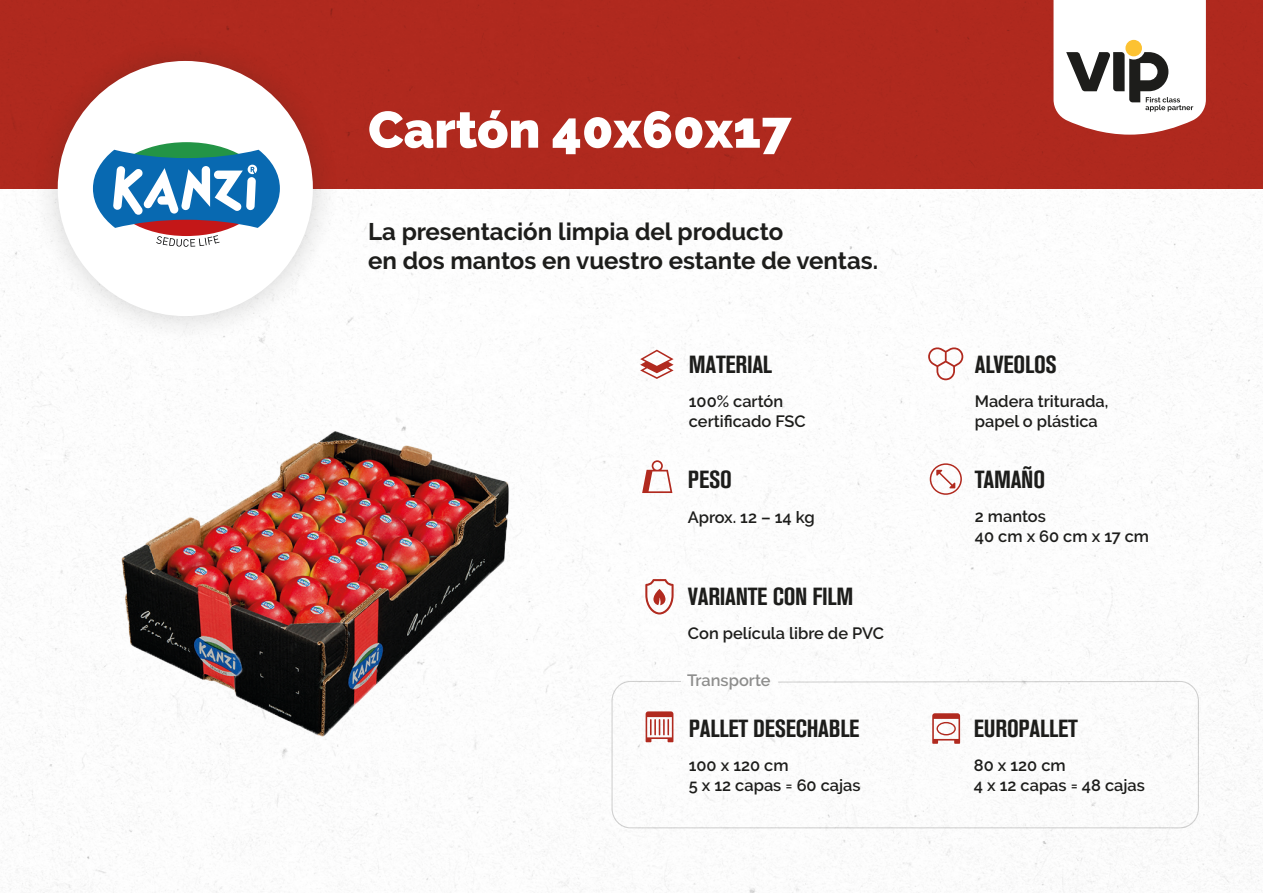
<style>
.page{position:relative;width:1263px;height:893px;background:#fff}
.page>*{position:absolute;margin:0;border:0;box-sizing:border-box;transform-origin:0 0}
.t1{font:900 51.3px "Raleway";color:#fff}
.t2{font:24.6px "Akzidenz Grotesk BQ Bd Cnd Alt";letter-spacing:-.01em;color:#1d1d1b}
.t3{font:700 24px "Raleway";color:#1d1d1b}
.t4{font:600 16.35px "Raleway";color:#1d1d1b}
</style>
<div class="page">
<img style="left:0;top:0;width:1263px;height:893px">
<div style="left:611px;top:681px;width:588px;height:147px;border:1px solid #1d1d1b;border-radius:19px"></div>
<svg style="left:1053px;top:0;width:153px;height:135px"></svg>
<div style="left:30px;top:33px;width:311px;height:311px;background:#1d1d1b;opacity:.2"></div>
<div style="left:58px;top:61px;width:255px;height:255px;background:#fff;border-radius:50%"></div>
<img style="left:80px;top:393px;width:479px;height:360px">
<svg style="left:642px;top:460px;width:30px;height:33px"></svg>
<svg style="left:645px;top:579px;width:29px;height:35px"></svg>
<svg style="left:930px;top:463px;width:32px;height:32px"></svg>
<svg style="left:640px;top:350px;width:34px;height:29px"></svg>
<svg style="left:646px;top:711px;width:27px;height:31px"></svg>
<svg style="left:932px;top:713px;width:28px;height:31px"></svg>
<svg style="left:928px;top:347px;width:35px;height:33px"></svg>
<svg style="left:93px;top:142px;width:187px;height:105px"></svg>
<p class="t1" style="left:368px;top:100px;width:425px">Cartón 40x60x17</p>
<p class="t3" style="left:368px;top:218px;width:417px">La presentación limpia del producto</p>
<p class="t3" style="left:368px;top:247px;width:511px">en dos mantos en vuestro estante de ventas.</p>
<p class="t2" style="left:689px;top:350px;width:85px">MATERIAL</p>
<p class="t2" style="left:975px;top:350px;width:84px">ALVEOLOS</p>
<p class="t4" style="left:689px;top:392px;width:96px">100% cartón</p>
<p class="t4" style="left:689px;top:411px;width:118px">certificado FSC</p>
<p class="t4" style="left:975px;top:392px;width:135px">Madera triturada,</p>
<p class="t4" style="left:975px;top:412px;width:124px">papel o plástica</p>
<p class="t2" style="left:688px;top:466px;width:45px">PESO</p>
<p class="t4" style="left:688px;top:507px;width:129px">Aprox. 12 – 14 kg</p>
<p class="t2" style="left:688px;top:582px;width:167px">VARIANTE CON FILM</p>
<p class="t2" style="left:975px;top:465px;width:72px">TAMAÑO</p>
<p class="t4" style="left:975px;top:507px;width:72px">2 mantos</p>
<p class="t4" style="left:975px;top:527px;width:176px">40 cm x 60 cm x 17 cm</p>
<p class="t4" style="left:688px;top:624px;width:198px">Con película libre de PVC</p>
<p class="t4" style="left:687px;top:670px;width:85px">Transporte</p>
<p class="t2" style="left:689px;top:714px;width:172px">PALLET DESECHABLE</p>
<p class="t2" style="left:974px;top:714px;width:105px">EUROPALLET</p>
<p class="t4" style="left:689px;top:756px;width:101px">100 x 120 cm</p>
<p class="t4" style="left:689px;top:776px;width:173px">5 x 12 capas = 60 cajas</p>
<p class="t4" style="left:974px;top:756px;width:93px">80 x 120 cm</p>
<p class="t4" style="left:974px;top:776px;width:172px">4 x 12 capas = 48 cajas</p>
</div>
